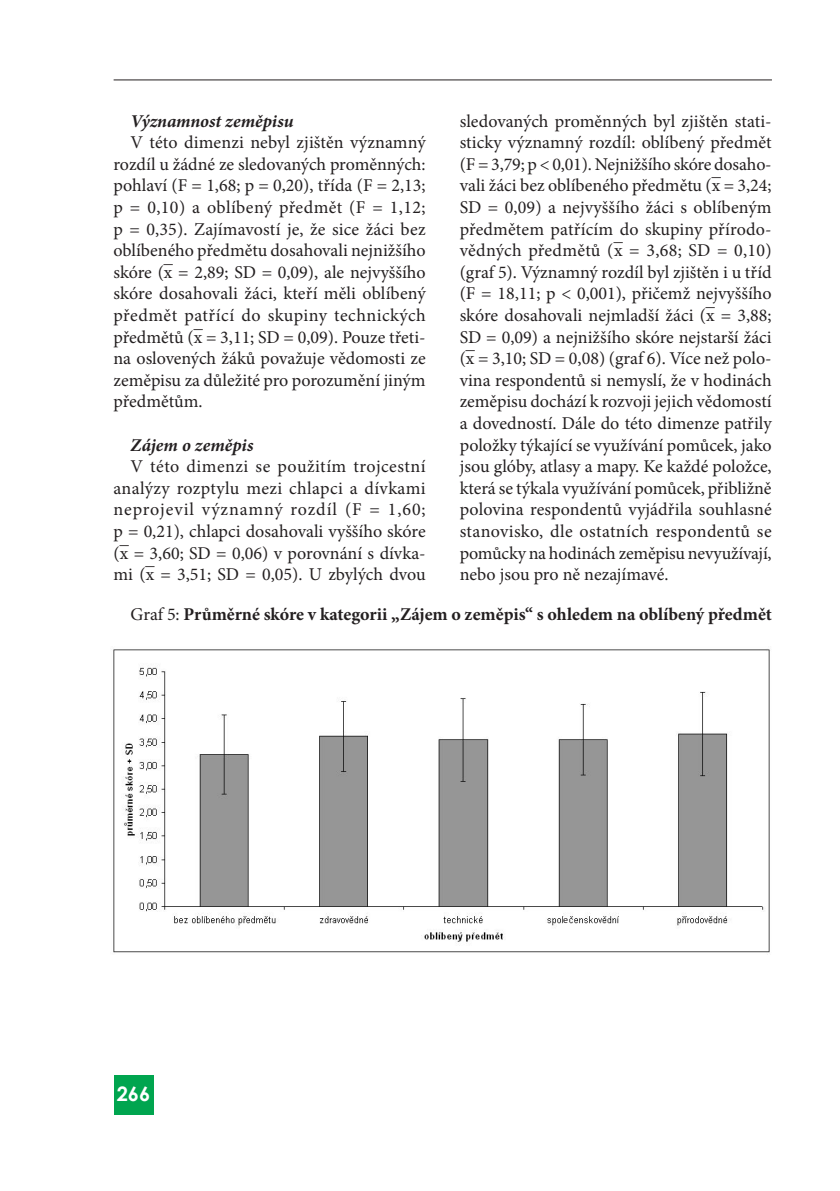
<style>
.page{position:relative;width:840px;height:1191px;background:#fff}
.page>*{position:absolute;margin:0;border:0;box-sizing:border-box;transform-origin:0 0}
.t1{font:700 20px "Century Gothic";color:#fff}
.Body_text{font:18px/21.6px "Minion Pro";letter-spacing:-.005em;color:#231f20;text-align:justify}
.Body_text-2{font:700 18px "Minion Pro";color:#231f20}
.Body_text-3{font:italic 700 18px "Minion Pro";color:#231f20}
.Literatura_číslov{font:10px "Myriad Pro";color:#231f20}
.s1{font-family:"Times New Roman"}
.s2{font-weight:400}
</style>
<div class="page">
<hr style="left:114px;top:79px;width:657px;height:1px;background:#231f20">
<div style="left:114px;top:1074px;width:39px;height:40px;background:#00a54f"></div>
<img style="left:113px;top:649px;width:657px;height:304px">
<div style="left:563px;top:917px;width:5px;height:8px;background:#fff"></div>
<p class="Body_text" style="left:459px;top:110px;width:313px">sledovaných proměnných byl zjištěn stati&shy;sticky významný rozdíl: oblíbený předmět (F = 3,79; p &lt; 0,01). Nejnižšího skóre dosaho&shy;vali žáci bez oblíbeného předmětu (<span class="s1">¯</span>x = 3,24; SD = 0,09) a nejvyššího žáci s oblíbeným předmětem patřícím do skupiny přírodo&shy;vědných předmětů (<span class="s1">¯</span>x = 3,68; SD = 0,10) (graf 5). Významný rozdíl byl zjištěn i u tříd (F = 18‚11; p &lt; 0,001), přičemž nejvyššího skóre dosahovali nejmladší žáci (<span class="s1">¯</span>x = 3,88; SD = 0,09) a nejnižšího skóre nejstarší žáci (<span class="s1">¯</span>x = 3,10; SD = 0,08) (graf 6). Více než polo&shy;vina respondentů si nemyslí, že v hodinách zeměpisu dochází k rozvoji jejich vědomostí a dovedností. Dále do této dimenze patřily položky týkající se využívání pomůcek, jako jsou glóby, atlasy a mapy. Ke každé položce, která se týkala využívání pomůcek, přibližně polovina respondentů vyjádřila souhlasné stanovisko, dle ostatních respondentů se pomůcky na hodinách zeměpisu nevyužívají, nebo jsou pro ně nezajímavé.</p>
<p class="Body_text-2" style="left:130px;top:601px;width:642px"><span class="s2">Graf 5:</span> Průměrné skóre v kategorii „Zájem o zeměpis“ s ohledem na oblíbený předmět</p>
<p class="Body_text-3" style="left:130px;top:108px;width:164px">Významnost zeměpisu</p>
<p class="Body_text" style="left:113px;top:132px;width:313px;text-indent:17px">V této dimenzi nebyl zjištěn významný rozdíl u žádné ze sledovaných proměnných: pohlaví (F = 1,68; p = 0,20), třída (F = 2,13; p = 0,10) a oblíbený předmět (F = 1,12; p = 0,35). Zajímavostí je, že sice žáci bez oblíbeného předmětu dosahovali nejnižšího skóre (<span class="s1">¯</span>x = 2,89; SD = 0,09), ale nejvyššího skóre dosahovali žáci, kteří měli oblíbený předmět patřící do skupiny technických předmětů (<span class="s1">¯</span>x = 3,11; SD = 0,09). Pouze třeti&shy;na oslovených žáků považuje vědomosti ze zeměpisu za důležité pro porozumění jiným předmětům.</p>
<p class="Body_text-3" style="left:130px;top:432px;width:124px">Zájem o zeměpis</p>
<p class="Body_text" style="left:113px;top:456px;width:313px;text-indent:17px">V této dimenzi se použitím trojcestní analýzy rozptylu mezi chlapci a dívkami neprojevil významný rozdíl (F = 1,60; p = 0,21), chlapci dosahovali vyššího skóre (<span class="s1">¯</span>x = 3,60; SD = 0,06) v porovnání s dívka&shy;mi (<span class="s1">¯</span>x = 3,51; SD = 0,05). U zbylých dvou</p>
<p class="t1" style="left:117px;top:1079px;width:35px">266</p>
<p class="Literatura_číslov" style="left:563px;top:914px;width:7px">e</p>
</div>
